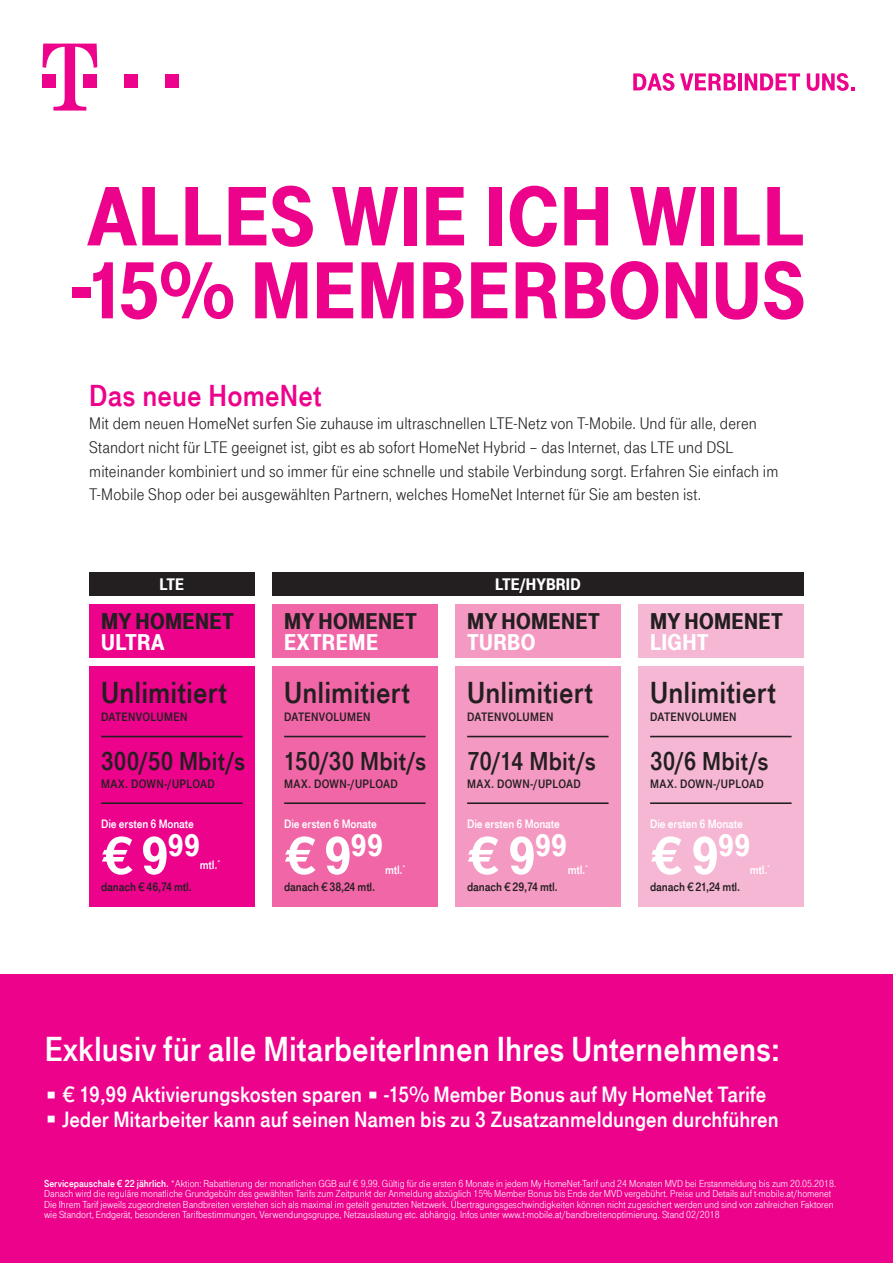
<style>
.page{position:relative;width:893px;height:1263px;background:#fff}
.page>*{position:absolute;margin:0;border:0;box-sizing:border-box;transform-origin:0 0}
.t1{font:900 87.75px "Tele Grotesk Headline";color:#ed028c}
.t2{font:900 84px "Tele Grotesk Headline";color:#ed028c}
.t3{font:900 55.05px "Tele Grotesk Headline";color:#fff}
.t4{font:36px "Tele Grotesk Fet Regular";color:#fff}
.t5{font:900 32.1px "Tele Grotesk Headline";letter-spacing:.01em;color:#fff}
.t6{font:31.5px "Tele Grotesk Fet Regular";letter-spacing:.005em;color:#231f20}
.t7{font:31.5px "Tele Grotesk Fet Regular";letter-spacing:.005em;color:#ed028c}
.t8{font:26.7px "Tele Grotesk Fet Regular";letter-spacing:.01em;color:#231f20}
.t9{font:23.55px "Tele Grotesk Ult Regular";letter-spacing:.015em;color:#231f20}
.t10{font:23.55px "Tele Grotesk Ult Regular";letter-spacing:.01em;color:#fff}
.t11{font:22.95px/24.8px "Tele Grotesk Fet Regular";color:#fff}
.t12{font:17.25px/23.5px "Tele Grotesk Nor Regular";letter-spacing:.005em;color:#231f20}
.t13{font:17.25px "Tele Grotesk Ult Regular";color:#fff}
.t14{font:12.6px "Tele Grotesk Fet Regular";letter-spacing:.01em;color:#231f20}
.t15{font:12.6px "Tele Grotesk Fet Regular";letter-spacing:-.01em;color:#fff}
.t16{font:12.6px "Tele Grotesk Fet Regular";letter-spacing:-.01em;color:#231f20}
.t17{font:10.5px/10.5px "Tele Grotesk Nor Regular";color:#fff}
.t18{font:7.35px "Tele Grotesk Fet Regular";color:#fff}
.s1{font-family:"Tele Grotesk Fet Regular"}
</style>
<div class="page">
<div style="left:0;top:974px;width:893px;height:289px;background:#ed028c"></div>
<div style="left:638px;top:604px;width:165px;height:54px;background:#f6b7d4"></div>
<div style="left:638px;top:667px;width:165px;height:240px;background:#f6b7d4"></div>
<hr style="left:650px;top:802px;width:142px;height:2px;background:#231f20">
<hr style="left:650px;top:736px;width:142px;height:1px;background:#231f20">
<div style="left:272px;top:604px;width:165px;height:54px;background:#f166a7"></div>
<div style="left:89px;top:604px;width:165px;height:54px;background:#ed028c"></div>
<div style="left:455px;top:604px;width:165px;height:54px;background:#f499c2"></div>
<div style="left:272px;top:667px;width:165px;height:240px;background:#f166a7"></div>
<div style="left:89px;top:667px;width:165px;height:240px;background:#ed028c"></div>
<div style="left:455px;top:667px;width:165px;height:240px;background:#f499c2"></div>
<div style="left:89px;top:572px;width:165px;height:24px;background:#231f20"></div>
<div style="left:272px;top:572px;width:531px;height:24px;background:#231f20"></div>
<hr style="left:284px;top:802px;width:142px;height:2px;background:#231f20">
<hr style="left:101px;top:802px;width:142px;height:2px;background:#231f20">
<hr style="left:467px;top:802px;width:142px;height:2px;background:#231f20">
<hr style="left:467px;top:736px;width:142px;height:1px;background:#231f20">
<hr style="left:284px;top:736px;width:142px;height:1px;background:#231f20">
<hr style="left:101px;top:736px;width:142px;height:1px;background:#231f20">
<svg style="left:43px;top:44px;width:54px;height:67px"></svg>
<div style="left:84px;top:74px;width:13px;height:14px;background:#ed028c"></div>
<div style="left:124px;top:74px;width:14px;height:14px;background:#ed028c"></div>
<div style="left:165px;top:74px;width:13px;height:14px;background:#ed028c"></div>
<svg style="left:633px;top:73px;width:41px;height:18px"></svg>
<svg style="left:680px;top:73px;width:56px;height:17px"></svg>
<hr style="left:738px;top:73px;width:4px;height:17px;background:#ed028c">
<svg style="left:745px;top:73px;width:55px;height:17px"></svg>
<svg style="left:807px;top:73px;width:48px;height:18px"></svg>
<h1 class="t1" style="left:87px;top:168px;width:720px">ALLES WIE ICH WILL</h1>
<h2 class="t2" style="left:72px;top:244px;width:735px">-15% MEMBERBONUS</h2>
<h3 class="t7" style="left:89px;top:378px;width:234px">Das neue HomeNet</h3>
<p class="t12" style="left:89px;top:412px;width:690px">Mit dem neuen HomeNet surfen Sie zuhause im ultraschnellen LTE-Netz von T-Mobile. Und für alle, deren Standort nicht für LTE geeignet ist, gibt es ab sofort HomeNet Hybrid – das Internet, das LTE und DSL miteinander kombiniert und so immer für eine schnelle und stabile Verbindung sorgt. Erfahren Sie einfach im T-Mobile Shop oder bei ausgewählten Partnern, welches HomeNet Internet für Sie am besten ist.</p>
<h3 class="t13" style="left:160px;top:574px;width:26px">LTE</h3>
<h3 class="t13" style="left:495px;top:574px;width:87px">LTE/HYBRID</h3>
<h3 class="t9" style="left:101px;top:608px;width:134px">MY HOMENET</h3>
<h3 class="t10" style="left:101px;top:629px;width:65px">ULTRA</h3>
<h3 class="t9" style="left:284px;top:608px;width:134px">MY HOMENET</h3>
<h3 class="t10" style="left:284px;top:629px;width:96px">EXTREME</h3>
<h3 class="t9" style="left:467px;top:608px;width:134px">MY HOMENET</h3>
<h3 class="t10" style="left:467px;top:629px;width:70px">TURBO</h3>
<h3 class="t9" style="left:650px;top:608px;width:134px">MY HOMENET</h3>
<h3 class="t10" style="left:650px;top:629px;width:60px">LIGHT</h3>
<h3 class="t6" style="left:101px;top:675px;width:127px">Unlimitiert</h3>
<h3 class="t6" style="left:284px;top:675px;width:127px">Unlimitiert</h3>
<h3 class="t6" style="left:467px;top:675px;width:127px">Unlimitiert</h3>
<h3 class="t6" style="left:650px;top:675px;width:127px">Unlimitiert</h3>
<p class="t14" style="left:101px;top:710px;width:88px">DATENVOLUMEN</p>
<p class="t14" style="left:284px;top:710px;width:88px">DATENVOLUMEN</p>
<p class="t14" style="left:467px;top:710px;width:88px">DATENVOLUMEN</p>
<p class="t14" style="left:650px;top:710px;width:88px">DATENVOLUMEN</p>
<h3 class="t8" style="left:101px;top:746px;width:146px">300/50 Mbit/s</h3>
<p class="t14" style="left:101px;top:776px;width:115px">MAX. DOWN-/UPLOAD</p>
<h3 class="t8" style="left:284px;top:746px;width:144px">150/30 Mbit/s</h3>
<p class="t14" style="left:284px;top:776px;width:115px">MAX. DOWN-/UPLOAD</p>
<h3 class="t8" style="left:467px;top:746px;width:130px">70/14 Mbit/s</h3>
<p class="t14" style="left:467px;top:776px;width:115px">MAX. DOWN-/UPLOAD</p>
<h3 class="t8" style="left:650px;top:746px;width:120px">30/6 Mbit/s</h3>
<p class="t14" style="left:650px;top:776px;width:115px">MAX. DOWN-/UPLOAD</p>
<p class="t15" style="left:101px;top:816px;width:94px">Die ersten 6 Monate</p>
<p class="t15" style="left:284px;top:816px;width:94px">Die ersten 6 Monate</p>
<p class="t15" style="left:467px;top:816px;width:94px">Die ersten 6 Monate</p>
<p class="t15" style="left:650px;top:816px;width:94px">Die ersten 6 Monate</p>
<h3 class="t5" style="left:168px;top:827px;width:34px">99</h3>
<p class="t16" style="left:101px;top:880px;width:92px">danach €46,74 mtl.</p>
<h3 class="t3" style="left:101px;top:825px;width:69px">€9</h3>
<p class="t18" style="left:217px;top:858px;width:4px">*</p>
<p class="t15" style="left:200px;top:858px;width:19px">mtl.</p>
<h3 class="t5" style="left:351px;top:827px;width:34px">99</h3>
<p class="t16" style="left:284px;top:880px;width:93px">danach €38,24 mtl.</p>
<h3 class="t3" style="left:284px;top:825px;width:69px">€9</h3>
<p class="t18" style="left:403px;top:863px;width:4px">*</p>
<p class="t15" style="left:385px;top:863px;width:19px">mtl.</p>
<h3 class="t5" style="left:535px;top:827px;width:34px">99</h3>
<p class="t16" style="left:467px;top:880px;width:92px">danach €29,74 mtl.</p>
<h3 class="t3" style="left:467px;top:825px;width:70px">€9</h3>
<p class="t18" style="left:585px;top:863px;width:4px">*</p>
<p class="t15" style="left:568px;top:863px;width:19px">mtl.</p>
<h3 class="t5" style="left:718px;top:827px;width:34px">99</h3>
<p class="t16" style="left:650px;top:880px;width:92px">danach €21,24 mtl.</p>
<h3 class="t3" style="left:650px;top:825px;width:70px">€9</h3>
<p class="t18" style="left:767px;top:863px;width:4px">*</p>
<p class="t15" style="left:750px;top:863px;width:19px">mtl.</p>
<h3 class="t4" style="left:45px;top:1028px;width:736px">Exklusiv für alle MitarbeiterInnen Ihres Unternehmens:</h3>
<h3 class="t11" style="left:62px;top:1082px;width:718px">€ 19,99 Aktivierungskosten sparen -15% Member Bonus auf My HomeNet Tarife<br>Jeder Mitarbeiter kann auf seinen Namen bis zu 3 Zusatzanmeldungen durchführen</h3>
<p class="t17" style="left:44px;top:1178px;width:794px"><span class="s1">Servicepauschale € 22 jährlich.</span> *Aktion: Rabattierung der monatlichen GGB auf € 9,99. Gültig für die ersten 6 Monate in jedem My HomeNet-Tarif und 24 Monaten MVD bei Erstanmeldung bis zum 20.05.2018.<br>Danach wird die reguläre monatliche Grundgebühr des gewählten Tarifs zum Zeitpunkt der Anmeldung abzüglich 15% Member Bonus bis Ende der MVD vergebührt. Preise und Details auf t-mobile.at/homenet Die Ihrem Tarif jeweils zugeordneten Bandbreiten verstehen sich als maximal im geteilt genutzten Netzwerk. Übertragungsgeschwindigkeiten können nicht zugesichert werden und sind von zahlreichen Faktoren wie Standort, Endgerät, besonderen Tarifbestimmungen, Verwendungsgruppe, Netzauslastung etc. abhängig. Infos unter www.t-mobile.at/bandbreitenoptimierung. Stand 02/2018</p>
</div>
